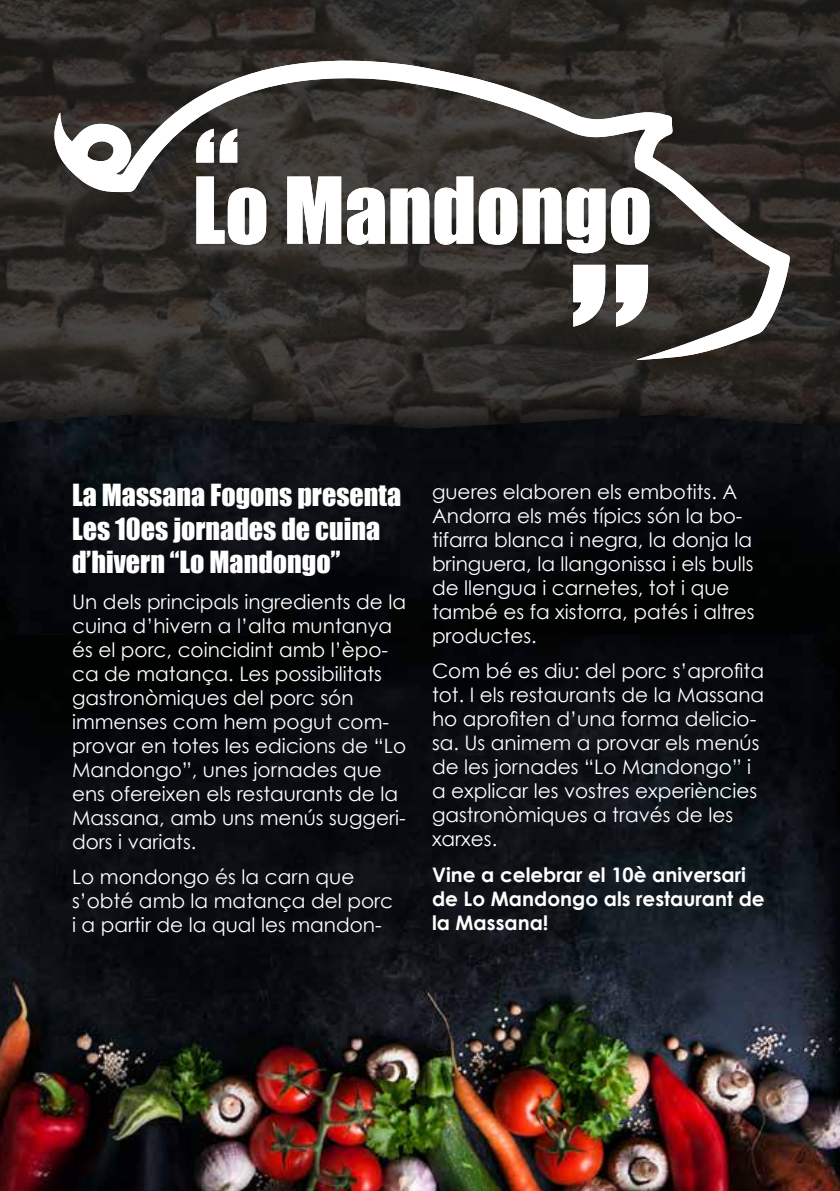
<style>
.page{position:relative;width:840px;height:1191px;background:#fff}
.page>*{position:absolute;margin:0;border:0;box-sizing:border-box;transform-origin:0 0}
.t1{font:28px/33.6px "Impact";color:#fff}
.t2{font:20px/24px "Century Gothic";color:#fff}
.t3{font:700 20px/24px "Century Gothic";color:#fff}
</style>
<div class="page">
<img style="left:0;top:0;width:839px;height:414px">
<img style="left:0;top:635px;width:839px;height:556px">
<img style="left:0;top:414px;width:839px;height:221px">
<svg style="left:52px;top:60px;width:738px;height:300px;background:#484541"></svg>
<svg style="left:196px;top:129px;width:41px;height:34px"></svg>
<svg style="left:573px;top:265px;width:74px;height:62px"></svg>
<svg style="left:196px;top:176px;width:70px;height:69px"></svg>
<svg style="left:287px;top:176px;width:54px;height:68px"></svg>
<svg style="left:347px;top:188px;width:37px;height:57px"></svg>
<svg style="left:390px;top:176px;width:259px;height:77px"></svg>
<h1 class="t1" style="left:72px;top:477px;width:330px">La Massana Fogons presenta<br>Les 10es jornades de cuina d’hivern “Lo Mandongo”</h1>
<p class="t2" style="left:72px;top:589px;width:335px">Un dels principals ingredients de la cuina d’hivern a l’alta muntanya és el porc, coincidint amb l’èpo&shy;ca de matança. Les possibilitats gastronòmiques del porc són immenses com hem pogut com&shy;provar en totes les edicions de “Lo<br>Mandongo”, unes jornades que ens ofereixen els restaurants de la<br>Massana, amb uns menús suggeri&shy;dors i variats.</p>
<p class="t2" style="left:72px;top:864px;width:322px">Lo mondongo és la carn que s’obté amb la matança del porc i a partir de la qual les mandon-</p>
<p class="t2" style="left:432px;top:479px;width:324px">gueres elaboren els embotits. A<br>Andorra els més típics són la bo&shy;tifarra blanca i negra, la donja la bringuera, la llangonissa i els bulls de llengua i carnetes, tot i que també es fa xistorra, patés i altres productes.</p>
<p class="t2" style="left:432px;top:659px;width:333px">Com bé es diu: del porc s’aprofita tot. I els restaurants de la Massana ho aprofiten d’una forma delicio&shy;sa. Us animem a provar els menús de les jornades “Lo Mandongo” i a explicar les vostres experiències gastronòmiques a través de les xarxes.</p>
<p class="t3" style="left:432px;top:862px;width:334px">Vine a celebrar el 10è aniversari de Lo Mandongo als restaurant de la Massana!</p>
</div>
